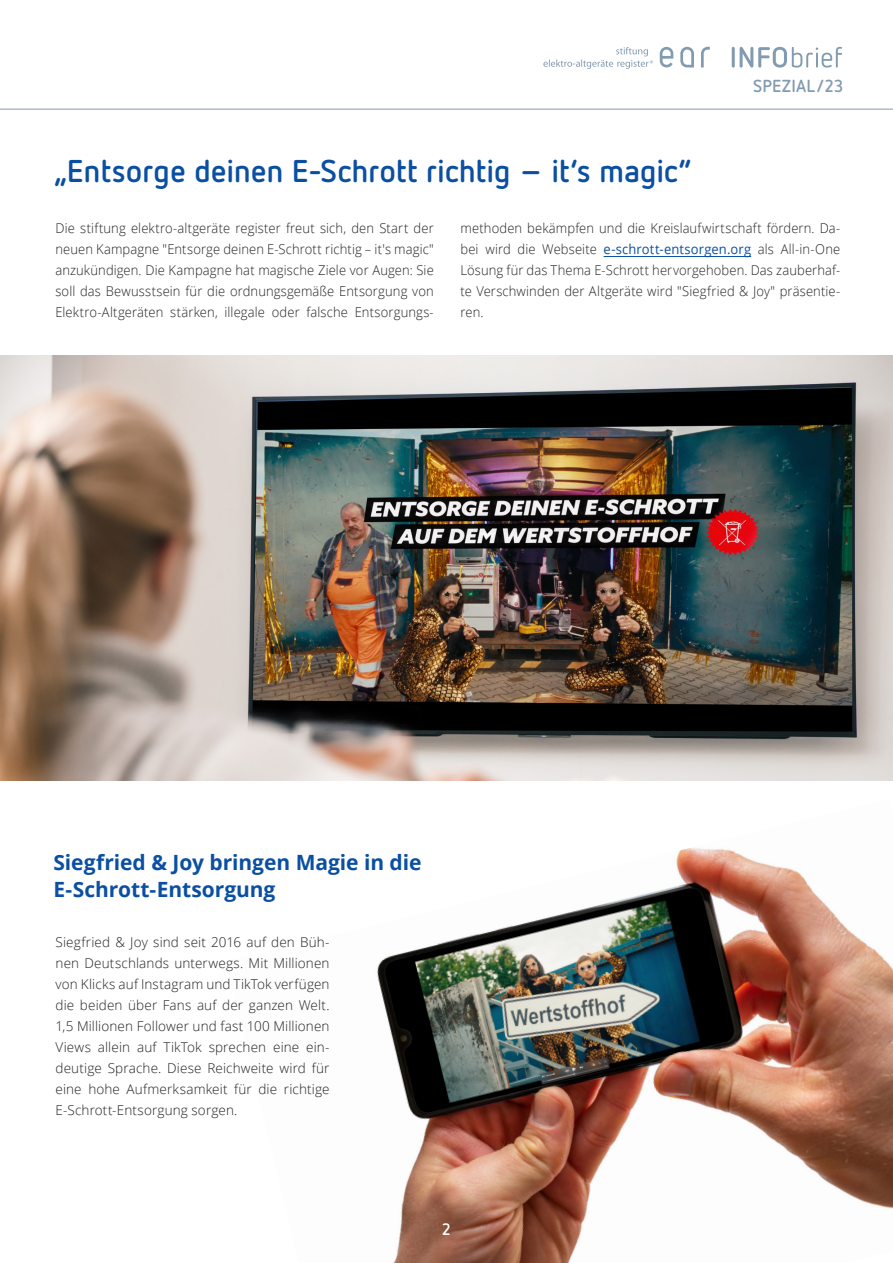
<style>
.page{position:relative;width:893px;height:1263px;background:#fff}
.page>*{position:absolute;margin:0;border:0;box-sizing:border-box;transform-origin:0 0}
.t1{font:700 31.5px "Netto OT";letter-spacing:-.005em;color:#0a4fa2}
.t2{font:700 21px/27px "Open Sans";letter-spacing:-.005em;color:#0a4fa2}
.t3{font:700 17.4px "Netto OT";letter-spacing:.01em;color:#829bb0}
.t4{font:700 16.5px "Netto OT";color:#fff}
.t5{font:300 13.5px/21px "Open Sans";letter-spacing:.01em;color:#231f20;text-align:justify;scale:.96 1}
.t6{font:300 13.5px/21px "Open Sans";letter-spacing:.01em;color:#231f20;text-align:justify}
.s1{font-weight:400;color:#0a4fa2}
</style>
<div class="page">
<img style="left:377px;top:848px;width:516px;height:415px">
<hr style="left:604px;top:256px;width:147px;height:1px;background:#0a4fa2">
<img style="left:0;top:355px;width:893px;height:425px">
<svg style="left:660px;top:47px;width:13px;height:21px"></svg>
<svg style="left:680px;top:47px;width:14px;height:21px"></svg>
<svg style="left:701px;top:47px;width:9px;height:20px"></svg>
<svg style="left:543px;top:47px;width:110px;height:22px"></svg>
<svg style="left:732px;top:47px;width:110px;height:21px"></svg>
<hr style="left:0;top:109px;width:893px;height:1px;background:#829bb0">
<h1 class="t1" style="left:54px;top:151px;width:639px">„Entsorge deinen E-Schrott richtig – it’s magic“</h1>
<p class="t3" style="left:753px;top:75px;width:92px">SPEZIAL/23</p>
<p class="t5" style="left:55px;top:217px;width:396px">Die stiftung elektro-altgeräte register freut sich, den Start der neuen Kampagne "Entsorge deinen E-Schrott richtig – it's magic" anzukündigen. Die Kampagne hat magische Ziele vor Augen: Sie soll das Bewusstsein für die ordnungsgemäße Entsorgung von Elektro-Altgeräten stärken, illegale oder falsche Entsorgungs-</p>
<p class="t5" style="left:461px;top:217px;width:397px">methoden bekämpfen und die Kreislaufwirtschaft fördern. Da&shy;bei wird die Webseite <span class="s1">e-schrott-entsorgen.org</span> als All-in-One Lösung für das Thema E-Schrott hervorgehoben. Das zauberhaf&shy;te Verschwinden der Altgeräte wird "Siegfried &amp; Joy" präsentie&shy;ren.</p>
<h2 class="t2" style="left:53px;top:848px;width:370px">Siegfried &amp; Joy bringen Magie in die<br>E-Schrott-Entsorgung</h2>
<p class="t6" style="left:56px;top:931px;width:275px">Siegfried &amp; Joy sind seit 2016 auf den Büh&shy;nen Deutschlands unterwegs. Mit Millionen von Klicks auf Instagram und TikTok verfügen die beiden über Fans auf der ganzen Welt.<br>1,5 Millionen Follower und fast 100 Millionen Views allein auf TikTok sprechen eine ein&shy;deutige Sprache. Diese Reichweite wird für eine hohe Aufmerksamkeit für die richtige E-Schrott-Entsorgung sorgen.</p>
<p class="t4" style="left:442px;top:1219px;width:10px">2</p>
</div>
